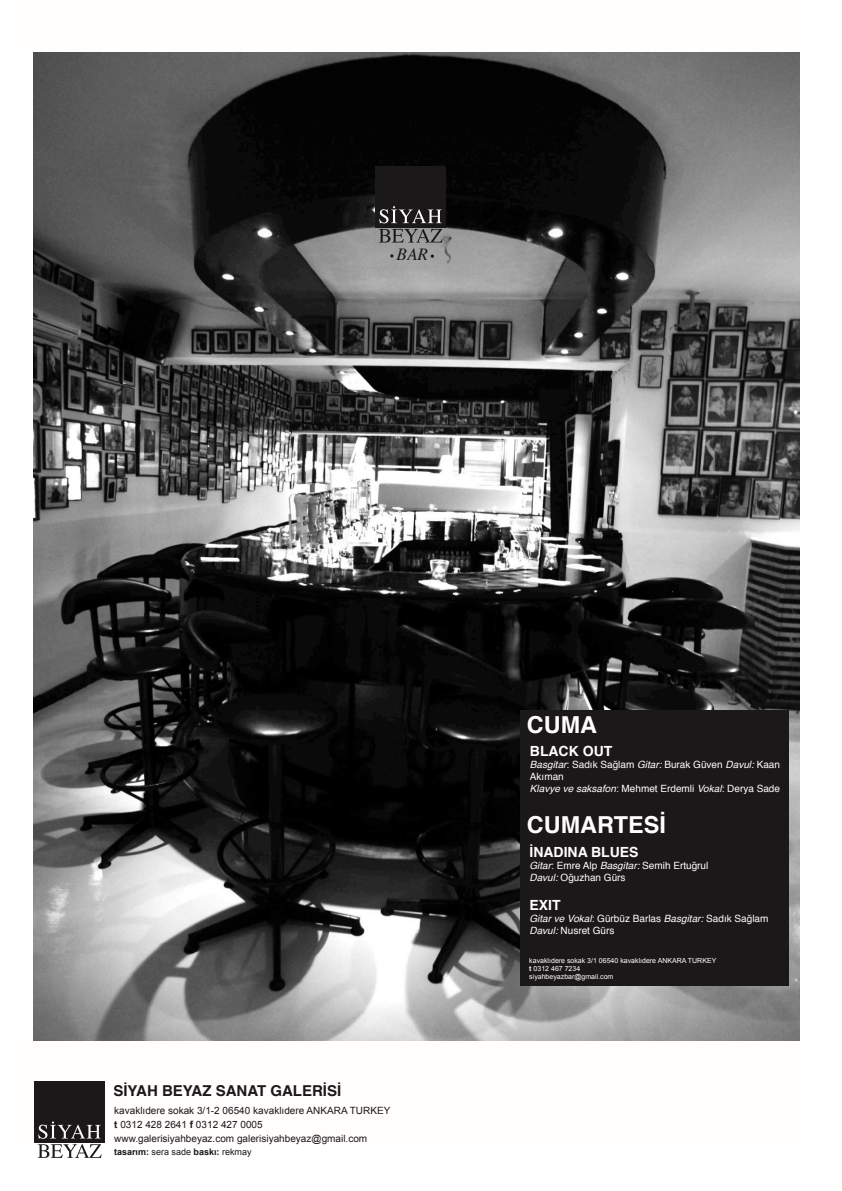
<style>
.page{position:relative;width:842px;height:1191px;background:#fff}
.page>*{position:absolute;margin:0;border:0;box-sizing:border-box;transform-origin:0 0}
.t1{font:700 23.4px "Helvetica";color:#fffefd}
.t2{font:italic 17px "Times";color:#1a1818}
.t3{font:700 15px "Helvetica";color:#1a1818}
.t4{font:700 14px "Helvetica";color:#fffefd}
.t5{font:10px/12px "Helvetica";color:#fffefd}
.t6{font:10px/14px "Arial";color:#1a1818}
.t7{font:700 9px "Arial";color:#1a1818}
.t8{font:7px/8px "Arial";color:#fffefd}
.s1{font-weight:700}
.s2{font-weight:400}
.s3{font-style:italic}
</style>
<div class="page">
<img style="left:33px;top:52px;width:767px;height:989px">
<div style="left:35px;top:1081px;width:70px;height:61px;background:#1a1818"></div>
<svg style="left:38px;top:1121px;width:63px;height:17px"></svg>
<svg style="left:38px;top:1144px;width:64px;height:13px"></svg>
<div style="left:376px;top:166px;width:70px;height:61px;background:#1a1818"></div>
<svg style="left:379px;top:206px;width:63px;height:17px"></svg>
<svg style="left:379px;top:229px;width:64px;height:13px"></svg>
<svg style="left:431px;top:254px;width:3px;height:4px"></svg>
<div style="left:521px;top:710px;width:268px;height:275px;background:#1a1818"></div>
<h2 class="t2" style="left:397px;top:247px;width:33px">BAR</h2>
<h3 class="t3" style="left:113px;top:1084px;width:229px">SİYAH BEYAZ SANAT GALERİSİ</h3>
<p class="t6" style="left:114px;top:1103px;width:278px">kavaklıdere sokak 3/1-2 06540 kavaklıdere ANKARA TURKEY <span class="s1">t</span> 0312 428 2641 <span class="s1">f</span> 0312 427 0005<br>www.galerisiyahbeyaz.com galerisiyahbeyaz@gmail.com</p>
<p class="t7" style="left:114px;top:1147px;width:139px">tasarım: <span class="s2">sera sade</span> baskı: <span class="s2">rekmay</span></p>
<h1 class="t1" style="left:527px;top:714px;width:72px">CUMA</h1>
<h3 class="t4" style="left:530px;top:745px;width:84px">BLACK OUT</h3>
<p class="t5" style="left:530px;top:759px;width:252px"><span class="s3">Basgitar</span>: Sadık Sağlam <span class="s3">Gitar:</span> Burak Güven <span class="s3">Davul:</span> Kaan<br>Akıman<br><span class="s3">Klavye ve saksafon</span>: Mehmet Erdemli <span class="s3">Vokal</span>: Derya Sade</p>
<h1 class="t1" style="left:527px;top:815px;width:141px">CUMARTESİ</h1>
<h3 class="t4" style="left:529px;top:846px;width:111px">İNADINA BLUES</h3>
<p class="t5" style="left:529px;top:860px;width:180px"><span class="s3">Gitar</span>: Emre Alp <span class="s3">Basgitar:</span> Semih Ertuğrul<br><span class="s3">Davul:</span> Oğuzhan Gürs</p>
<h3 class="t4" style="left:529px;top:899px;width:33px">EXIT</h3>
<p class="t5" style="left:529px;top:913px;width:240px"><span class="s3">Gitar ve Vokal</span>: Gürbüz Barlas <span class="s3">Basgitar:</span> Sadık Sağlam<br><span class="s3">Davul:</span> Nusret Gürs</p>
<p class="t8" style="left:529px;top:956px;width:189px">kavaklıdere sokak 3/1 06540 kavaklıdere ANKARA TURKEY <span class="s1">t</span> 0312 467 7234<br>siyahbeyazbar@gmail.com</p>
</div>
